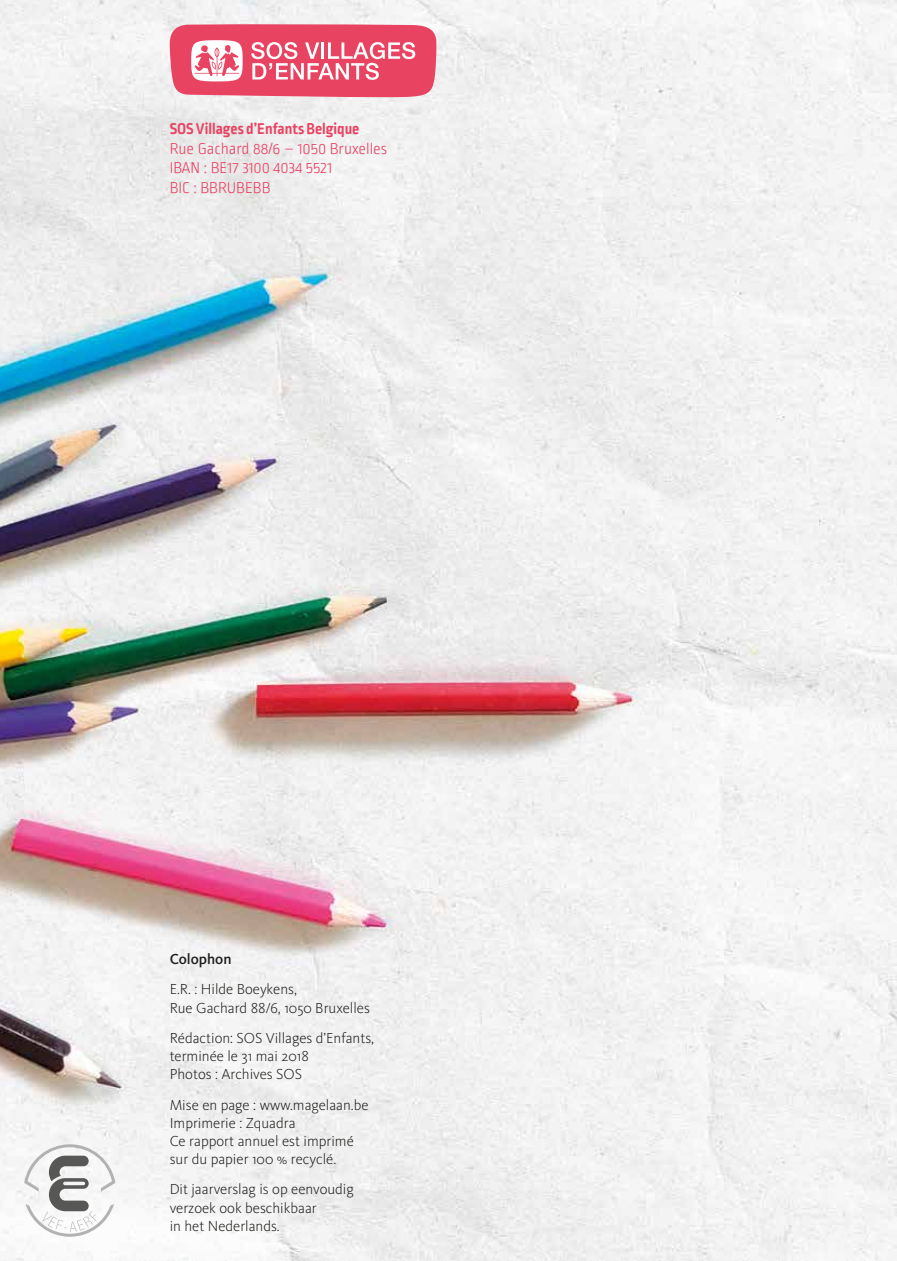
<style>
.page{position:relative;width:897px;height:1261px;background:#fff}
.page>*{position:absolute;margin:0;border:0;box-sizing:border-box;transform-origin:0 0}
.t1{font:300 16.5px/19.5px "Ropa Soft Pro";color:#e94362}
.t2{font:700 16.5px "Ropa Soft Pro";color:#e94362}
.t3{font:300 15px/18.1px "Kievit OT";color:#1d1d1b}
.t4{font:500 15px "Kievit OT";color:#1d1d1b}
</style>
<div class="page">
<img style="left:0;top:0;width:897px;height:1260px">
<svg style="left:24px;top:1144px;width:91px;height:92px"></svg>
<svg style="left:170px;top:24px;width:266px;height:73px"></svg>
<p class="t2" style="left:170px;top:120px;width:191px">SOS Villages d’Enfants Belgique</p>
<p class="t1" style="left:170px;top:140px;width:219px">Rue Gachard 88/6 – 1050 Bruxelles<br>IBAN : BE17 3100 4034 5521<br>BIC : BBRUBEBB</p>
<p class="t4" style="left:170px;top:949px;width:63px">Colophon</p>
<p class="t3" style="left:170px;top:980px;width:202px">E.R. : Hilde Boeykens,<br>Rue Gachard 88/6, 1050 Bruxelles</p>
<p class="t3" style="left:170px;top:1028px;width:206px">Rédaction: SOS Villages d’Enfants, terminée le 31 mai 2018<br>Photos : Archives SOS</p>
<p class="t3" style="left:170px;top:1095px;width:200px">Mise en page : www.magelaan.be<br>Imprimerie : Zquadra<br>Ce rapport annuel est imprimé sur du papier 100 % recyclé.</p>
<p class="t3" style="left:170px;top:1180px;width:186px">Dit jaarverslag is op eenvoudig verzoek ook beschikbaar<br>in het Nederlands.</p>
</div>
